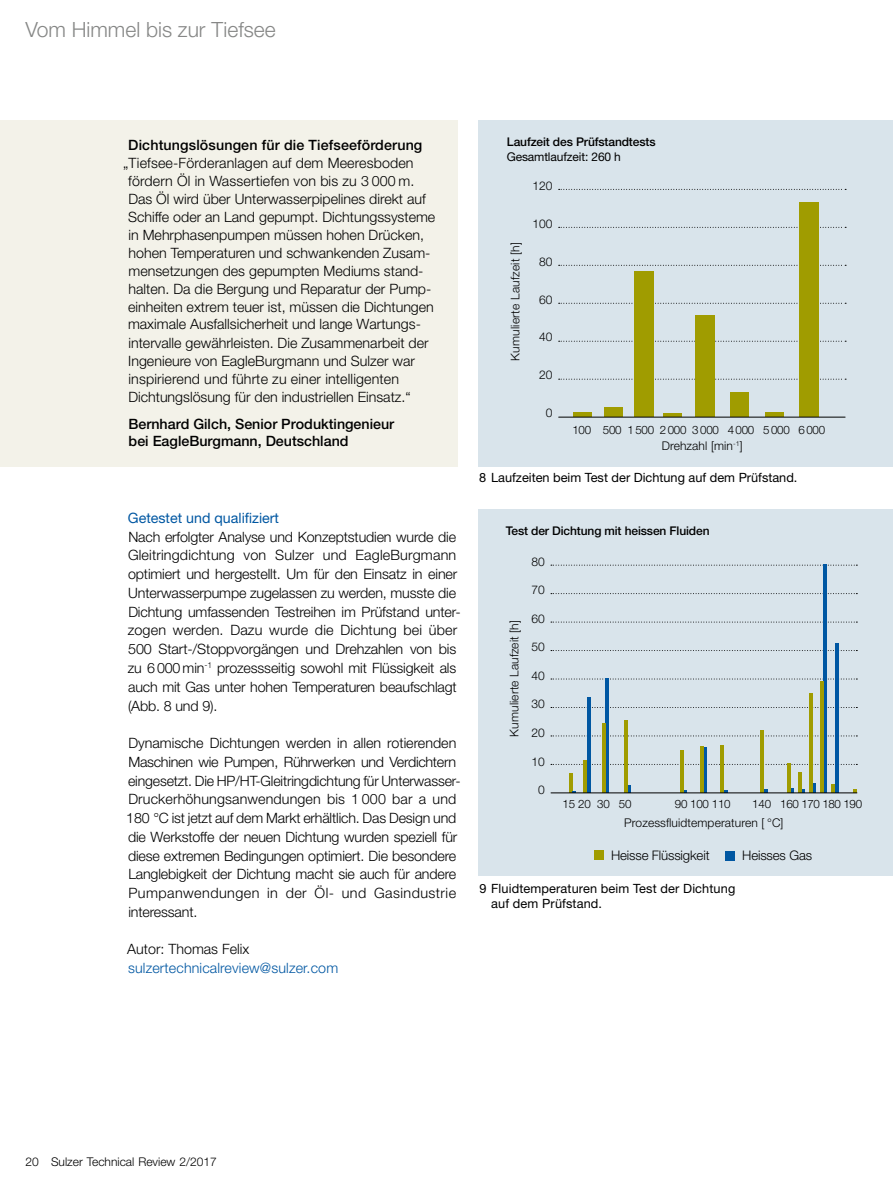
<style>
.page{position:relative;width:893px;height:1191px;background:#fff}
.page>*{position:absolute;margin:0;border:0;box-sizing:border-box;transform-origin:0 0}
.t1{font:300 21px "Helvetica Neue LT Std";color:#868786}
.t2{font:300 14.25px/18.8px "Helvetica Neue LT Std";color:#000}
.t3{font:500 14.25px/17.1px "Helvetica Neue LT Std";color:#000}
.t4{font:300 14.25px "Helvetica Neue LT Std";letter-spacing:.01em;color:#0057a2}
.t5{font:14.25px "Helvetica Neue LT Std";color:#0057a2}
.t6{font:300 13.2px "Helvetica Neue LT Std";letter-spacing:-.01em;color:#000}
.t7{font:12.75px/15px "Helvetica Neue LT Std";letter-spacing:.01em;color:#000}
.t8{font:300 12px "Helvetica Neue LT Std";letter-spacing:.01em;color:#000}
.t9{font:500 12px "Helvetica Neue LT Std";letter-spacing:-.01em;color:#000}
.t10{font:12px "Helvetica Neue LT Std";letter-spacing:-.01em;color:#000}
.t11{font:300 11.55px "Helvetica Neue LT Std";letter-spacing:-.02em;color:#000}
</style>
<div class="page">
<div style="left:478px;top:120px;width:415px;height:346px;background:#d9e4eb"></div>
<div style="left:478px;top:509px;width:415px;height:367px;background:#d9e4eb"></div>
<div style="left:0;top:120px;width:457px;height:346px;background:#f3f2e9"></div>
<svg style="left:559px;top:189px;width:287px;height:1px"></svg>
<svg style="left:559px;top:227px;width:287px;height:1px"></svg>
<svg style="left:559px;top:265px;width:287px;height:1px"></svg>
<svg style="left:559px;top:303px;width:287px;height:1px"></svg>
<svg style="left:559px;top:341px;width:287px;height:1px"></svg>
<svg style="left:559px;top:379px;width:287px;height:1px"></svg>
<div style="left:573px;top:412px;width:19px;height:5px;background:#a09c00"></div>
<div style="left:604px;top:408px;width:19px;height:9px;background:#a09c00"></div>
<hr style="left:663px;top:414px;width:19px;height:3px;background:#a09c00">
<div style="left:730px;top:392px;width:19px;height:25px;background:#a09c00"></div>
<div style="left:765px;top:412px;width:19px;height:5px;background:#a09c00"></div>
<div style="left:799px;top:203px;width:20px;height:214px;background:#a09c00"></div>
<div style="left:695px;top:316px;width:20px;height:101px;background:#a09c00"></div>
<div style="left:634px;top:271px;width:19px;height:146px;background:#a09c00"></div>
<hr style="left:559px;top:417px;width:286px;height:1px;background:#000">
<svg style="left:551px;top:565px;width:306px;height:1px"></svg>
<svg style="left:551px;top:650px;width:306px;height:1px"></svg>
<svg style="left:551px;top:621px;width:306px;height:1px"></svg>
<svg style="left:551px;top:593px;width:306px;height:1px"></svg>
<svg style="left:551px;top:678px;width:306px;height:1px"></svg>
<svg style="left:551px;top:735px;width:306px;height:1px"></svg>
<svg style="left:551px;top:707px;width:306px;height:1px"></svg>
<svg style="left:551px;top:764px;width:306px;height:1px"></svg>
<hr style="left:569px;top:773px;width:3px;height:20px;background:#a09c00">
<hr style="left:587px;top:697px;width:3px;height:96px;background:#0057a2">
<svg style="left:627px;top:785px;width:4px;height:7px"></svg>
<svg style="left:764px;top:789px;width:4px;height:3px"></svg>
<svg style="left:605px;top:678px;width:4px;height:114px"></svg>
<hr style="left:583px;top:760px;width:4px;height:33px;background:#a09c00">
<hr style="left:602px;top:723px;width:3px;height:70px;background:#a09c00">
<hr style="left:624px;top:720px;width:3px;height:73px;background:#a09c00">
<hr style="left:680px;top:750px;width:3px;height:43px;background:#a09c00">
<hr style="left:704px;top:748px;width:3px;height:45px;background:#0057a2">
<hr style="left:700px;top:746px;width:4px;height:47px;background:#a09c00">
<hr style="left:720px;top:745px;width:4px;height:48px;background:#a09c00">
<hr style="left:761px;top:731px;width:3px;height:62px;background:#a09c00">
<svg style="left:790px;top:788px;width:4px;height:4px"></svg>
<hr style="left:787px;top:763px;width:3px;height:30px;background:#a09c00">
<svg style="left:801px;top:789px;width:4px;height:3px"></svg>
<hr style="left:798px;top:772px;width:3px;height:21px;background:#a09c00">
<hr style="left:835px;top:643px;width:3px;height:150px;background:#0057a2">
<svg style="left:831px;top:784px;width:4px;height:8px"></svg>
<svg style="left:853px;top:789px;width:4px;height:3px"></svg>
<svg style="left:813px;top:783px;width:3px;height:9px"></svg>
<hr style="left:809px;top:693px;width:4px;height:100px;background:#a09c00">
<hr style="left:824px;top:565px;width:3px;height:228px;background:#0057a2">
<hr style="left:820px;top:681px;width:4px;height:112px;background:#a09c00">
<hr style="left:551px;top:792px;width:306px;height:1px;background:#000">
<div style="left:594px;top:850px;width:10px;height:10px;background:#a09c00"></div>
<div style="left:726px;top:851px;width:9px;height:9px;background:#0057a2"></div>
<h1 class="t1" style="left:26px;top:17px;width:252px">Vom Himmel bis zur Tiefsee</h1>
<p class="t3" style="left:128px;top:136px;width:296px">Dichtungslösungen für die Tiefseeförderung</p>
<p class="t2" style="left:128px;top:153px;width:309px;line-height:18px;text-indent:-5px">„Tiefsee-Förderanlagen auf dem Meeresboden fördern Öl in Wassertiefen von bis zu 3 000 m.<br>Das Öl wird über Unterwasserpipelines direkt auf Schiffe oder an Land gepumpt. Dichtungssysteme in Mehrphasenpumpen müssen hohen Drücken, hohen Temperaturen und schwankenden Zusam&shy;mensetzungen des gepumpten Mediums stand&shy;halten. Da die Bergung und Reparatur der Pump&shy;einheiten extrem teuer ist, müssen die Dichtungen maximale Ausfallsicherheit und lange Wartungs-</p>
<p class="t2" style="left:128px;top:334px;width:302px;line-height:18px">intervalle gewährleisten. Die Zusammenarbeit der Ingenieure von EagleBurgmann und Sulzer war inspirierend und führte zu einer intelligenten Dichtungslösung für den industriellen Einsatz.“</p>
<p class="t3" style="left:128px;top:415px;width:267px">Bernhard Gilch, Senior Produktingenieur bei EagleBurgmann, Deutschland</p>
<p class="t5" style="left:128px;top:509px;width:153px">Getestet und qualifiziert</p>
<p class="t2" style="left:128px;top:527px;width:334px">Nach erfolgter Analyse und Konzeptstudien wurde die Gleitringdichtung von Sulzer und EagleBurgmann optimiert und hergestellt. Um für den Einsatz in einer Unterwasserpumpe zugelassen zu werden, musste die Dichtung umfassenden Testreihen im Prüfstand unter&shy;zogen werden. Dazu wurde die Dichtung bei über 500 Start-/Stoppvorgängen und Drehzahlen von bis zu 6 000 min<sup>-1</sup> prozessseitig sowohl mit Flüssigkeit als auch mit Gas unter hohen Temperaturen beaufschlagt (Abb. 8 und 9).</p>
<p class="t2" style="left:126px;top:733px;width:336px">Dynamische Dichtungen werden in allen rotierenden Maschinen wie Pumpen, Rührwerken und Verdichtern eingesetzt. Die HP/HT-Gleitringdichtung für Unterwasser-Druckerhöhungsanwendungen bis 1 000 bar a und 180 °C ist jetzt auf dem Markt erhältlich. Das Design und die Werkstoffe der neuen Dichtung wurden speziell für diese extremen Bedingungen optimiert. Die besondere Langlebigkeit der Dichtung macht sie auch für andere Pumpanwendungen in der Öl- und Gasindustrie interessant.</p>
<p class="t2" style="left:127px;top:939px;width:123px">Autor: Thomas Felix</p>
<p class="t4" style="left:128px;top:959px;width:212px">sulzertechnicalreview@sulzer.com</p>
<p class="t9" style="left:507px;top:135px;width:150px">Laufzeit des Prüfstandtests</p>
<p class="t10" style="left:507px;top:149px;width:116px">Gesamtlaufzeit: 260 h</p>
<p class="t8" style="left:508px;top:361px;width:120px;rotate:-90deg">Kumulierte Laufzeit [h]</p>
<p class="t8" style="left:533px;top:178px;width:22px">120</p>
<p class="t8" style="left:533px;top:216px;width:22px">100</p>
<p class="t8" style="left:539px;top:254px;width:15px">80</p>
<p class="t8" style="left:539px;top:292px;width:15px">60</p>
<p class="t8" style="left:539px;top:330px;width:15px">40</p>
<p class="t8" style="left:539px;top:368px;width:15px">20</p>
<p class="t8" style="left:546px;top:405px;width:8px">0</p>
<p class="t11" style="left:572px;top:422px;width:254px">100 500 1500 2000 3000 4000 5000 6000</p>
<p class="t8" style="left:662px;top:438px;width:82px">Drehzahl [min<sup>-1</sup>]</p>
<p class="t7" style="left:479px;top:469px;width:320px">8 Laufzeiten beim Test der Dichtung auf dem Prüfstand.</p>
<p class="t9" style="left:506px;top:524px;width:205px">Test der Dichtung mit heissen Fluiden</p>
<p class="t8" style="left:507px;top:736px;width:118px;rotate:-90deg">Kumulierte Laufzeit [h]</p>
<p class="t8" style="left:531px;top:554px;width:15px">80</p>
<p class="t8" style="left:531px;top:582px;width:15px">70</p>
<p class="t8" style="left:531px;top:611px;width:15px">60</p>
<p class="t8" style="left:531px;top:640px;width:15px">50</p>
<p class="t8" style="left:531px;top:668px;width:15px">40</p>
<p class="t8" style="left:531px;top:697px;width:15px">30</p>
<p class="t8" style="left:531px;top:725px;width:15px">20</p>
<p class="t8" style="left:531px;top:754px;width:15px">10</p>
<p class="t8" style="left:538px;top:782px;width:8px">0</p>
<p class="t11" style="left:562px;top:796px;width:71px">15 20 30 50</p>
<p class="t11" style="left:675px;top:796px;width:57px">90 100 110</p>
<p class="t11" style="left:752px;top:796px;width:112px">140 160 170 180 190</p>
<p class="t8" style="left:624px;top:815px;width:161px">Prozessfluidtemperaturen [ °C]</p>
<p class="t6" style="left:611px;top:847px;width:100px">Heisse Flüssigkeit</p>
<p class="t6" style="left:742px;top:847px;width:71px">Heisses Gas</p>
<p class="t7" style="left:491px;top:880px;width:246px;text-indent:-12px">9 Fluidtemperaturen beim Test der Dichtung auf dem Prüfstand.</p>
<p class="t8" style="left:26px;top:1153px;width:193px">20 Sulzer Technical Review 2/2017</p>
</div>
